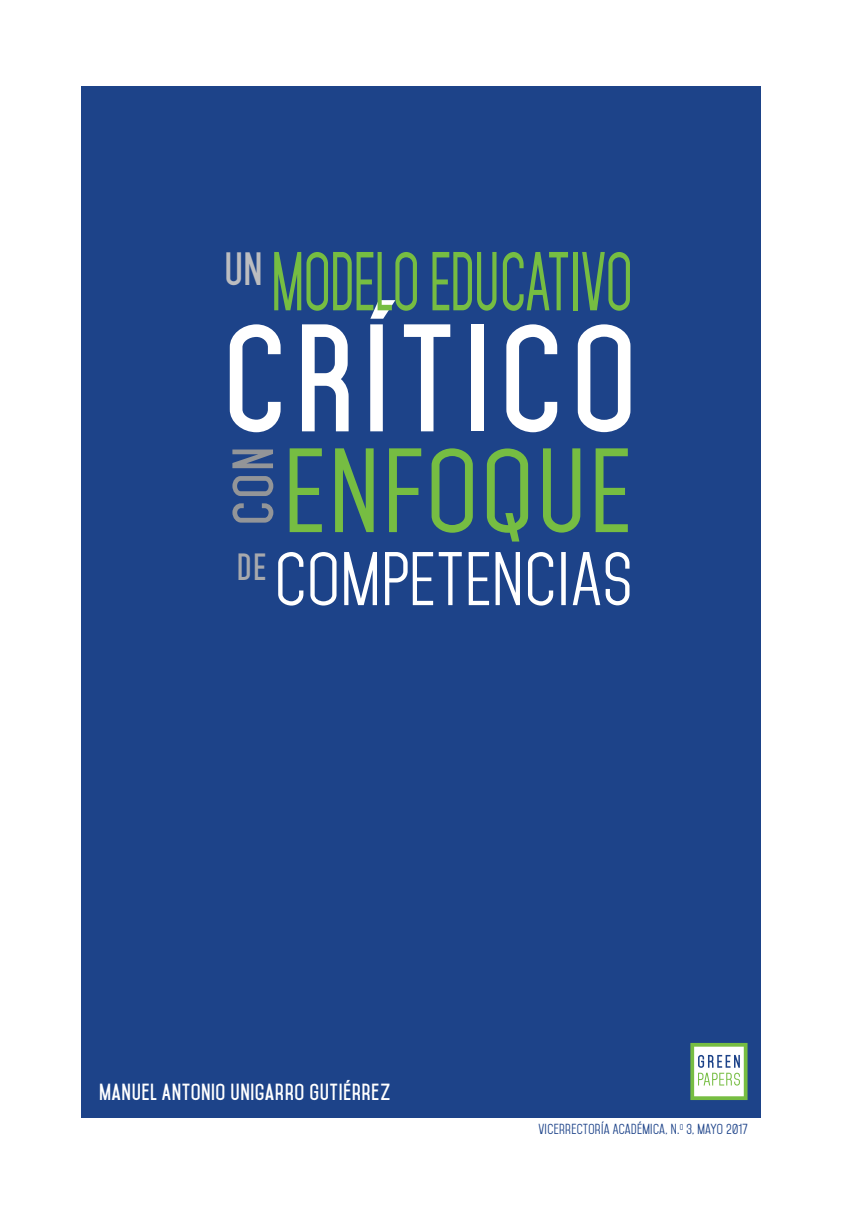
<style>
.page{position:relative;width:851px;height:1205px;background:#fff}
.page>*{position:absolute;margin:0;border:0;box-sizing:border-box;transform-origin:0 0}
.t1{font:700 131px "Mohave";letter-spacing:.07em;color:#fff}
.t2{font:600 102.5px "Mohave";letter-spacing:.05em;color:#76bd42}
.t3{font:600 71.5px "Mohave";color:#76bd42;scale:.75 1}
.t4{font:65px "Mohave";letter-spacing:.02em;color:#fff}
.t5{font:700 20px "Mohave";letter-spacing:.025em;color:#fff}
.t6{font:12.5px "Mohave";letter-spacing:.025em;color:#1d4389}
</style>
<div class="page">
<div style="left:81px;top:87px;width:679px;height:1031px;background:#1d4389"></div>
<svg style="left:232px;top:449px;width:41px;height:74px"></svg>
<svg style="left:690px;top:1043px;width:57px;height:57px;background:#c7dec0"></svg>
<h3 class="t3" style="left:224px;top:238px;width:545px"><sup>UN</sup> MODELO EDUCATIVO</h3>
<h1 class="t1" style="left:223px;top:299px;width:415px">CRÍTICO</h1>
<h2 class="t2" style="left:285px;top:428px;width:347px">ENFOQUE</h2>
<h3 class="t4" style="left:237px;top:539px;width:396px"><sup>DE</sup> COMPETENCIAS</h3>
<h3 class="t5" style="left:99px;top:1080px;width:293px">MANUEL ANTONIO UNIGARRO GUTIÉRREZ</h3>
<p class="t6" style="left:538px;top:1121px;width:211px">VICERRECTORÍA ACADÉMICA, N.<sup>O</sup> 3, MAYO 2017</p>
</div>
